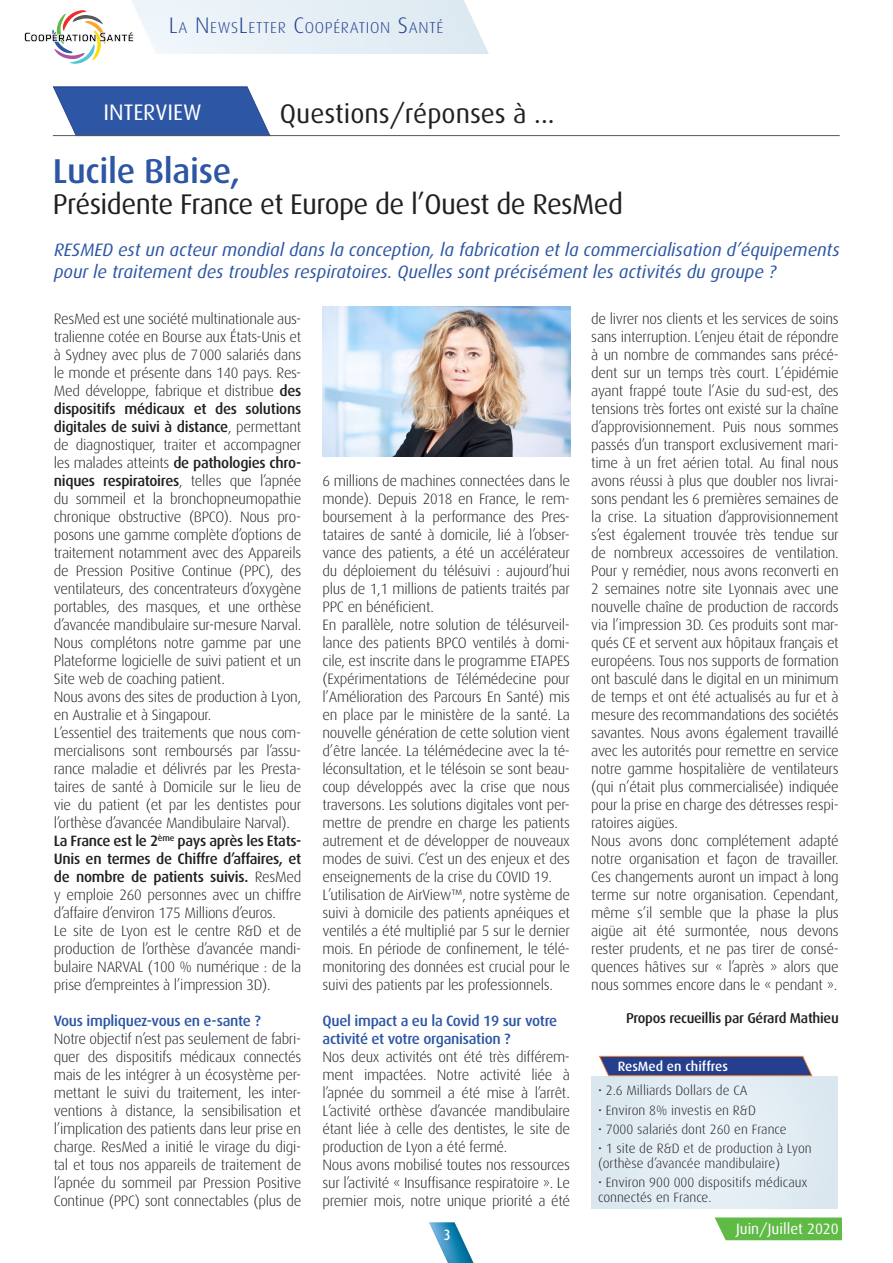
<style>
.page{position:relative;width:893px;height:1263px;background:#fff}
.page>*{position:absolute;margin:0;border:0;box-sizing:border-box;transform-origin:0 0}
.t1{font:500 34.5px "Dax";letter-spacing:-.01em;color:#2d56a5}
.t2{font:28.5px "Dax";letter-spacing:-.02em;color:#231f20}
.t3{font:27px "Dax";color:#231f20}
.t4{font:22.5px "Dax";color:#fff}
.t5{font:italic 18px/22.5px "Dax";color:#2d56a5}
.t6{font:300 15.75px "Dax";letter-spacing:.045em;color:#253f8e}
.t7{font:300 15px/18px "Dax";letter-spacing:-.02em;color:#231f20}
.t8{font:500 15px/18px "Dax";letter-spacing:-.02em;color:#2d56a5}
.t9{font:15px "Dax";color:#fff}
.t10{font:500 15px "Dax Condensed";color:#fff}
.t11{font:500 14.25px "Dax";letter-spacing:-.02em;color:#231f20}
.t12{font:300 13.5px/15px "Dax";color:#231f20}
.t13{font:500 13.5px "Dax";color:#fff}
.s1{font-size:22.5px}
.s2{font-weight:500}
</style>
<div class="page">
<svg style="left:715px;top:1217px;width:127px;height:23px;background:#69bf51"></svg>
<svg style="left:429px;top:1222px;width:45px;height:41px"></svg>
<svg style="left:24px;top:0;width:465px;height:64px"></svg>
<svg style="left:52px;top:86px;width:218px;height:50px;background:#4468ae"></svg>
<hr style="left:53px;top:135px;width:787px;height:1px;background:#57585a">
<div style="left:591px;top:1076px;width:246px;height:132px;background:#e2edf4"></div>
<svg style="left:599px;top:1055px;width:214px;height:21px;background:#4a558e"></svg>
<img style="left:323px;top:306px;width:247px;height:151px">
<p class="t6" style="left:169px;top:19px;width:276px"><span class="s1">L</span>A <span class="s1">N</span>EWS<span class="s1">L</span>ETTER <span class="s1">C</span>OOPÉRATION <span class="s1">S</span>ANTÉ</p>
<h3 class="t4" style="left:104px;top:100px;width:99px">INTERVIEW</h3>
<h3 class="t3" style="left:280px;top:99px;width:261px">Questions/réponses à ...</h3>
<h1 class="t1" style="left:53px;top:152px;width:189px">Lucile Blaise,</h1>
<h2 class="t2" style="left:53px;top:189px;width:572px">Présidente France et Europe de l’Ouest de ResMed</h2>
<p class="t5" style="left:54px;top:239px;width:787px">RESMED est un acteur mondial dans la conception, la fabrication et la commercialisation d’équipements pour le traitement des troubles respiratoires. Quelles sont précisément les activités du groupe ?</p>
<p class="t7" style="left:54px;top:310px;width:249px">ResMed est une société multinationale aus&shy;tralienne cotée en Bourse aux États-Unis et à Sydney avec plus de 7000 salariés dans le monde et présente dans 140 pays. Res-Med développe, fabrique et distribue <span class="s2">des dispositifs médicaux et des solutions digitales de suivi à distance</span>, permettant de diagnostiquer, traiter et accompagner les malades atteints <span class="s2">de pathologies chro&shy;niques respiratoires</span>, telles que l’apnée du sommeil et la bronchopneumopathie chronique obstructive (BPCO). Nous pro&shy;posons une gamme complète d’options de traitement notamment avec des Appareils de Pression Positive Continue (PPC), des ventilateurs, des concentrateurs d’oxygène portables, des masques, et une orthèse d’avancée mandibulaire sur-mesure Narval.<br>Nous complétons notre gamme par une Plateforme logicielle de suivi patient et un Site web de coaching patient.<br>Nous avons des sites de production à Lyon, en Australie et à Singapour.<br>L’essentiel des traitements que nous com&shy;mercialisons sont remboursés par l’assu&shy;rance maladie et délivrés par les Presta&shy;taires de santé à Domicile sur le lieu de vie du patient (et par les dentistes pour l’orthèse d’avancée Mandibulaire Narval).<br><span class="s2">La France est le 2</span><sup>ème</sup> <span class="s2">pays après les Etats-Unis en termes de Chiffre d’affaires, et de nombre de patients suivis.</span> ResMed y emploie 260 personnes avec un chiffre d’affaire d’environ 175 Millions d’euros.<br>Le site de Lyon est le centre R&amp;D et de production de l’orthèse d’avancée mandi&shy;bulaire NARVAL (100 % numérique : de la prise d’empreintes à l’impression 3D).</p>
<p class="t8" style="left:54px;top:1012px;width:208px">Vous impliquez-vous en e-sante ?</p>
<p class="t7" style="left:54px;top:1030px;width:249px;text-align:justify">Notre objectif n’est pas seulement de fabri&shy;quer des dispositifs médicaux connectés mais de les intégrer à un écosystème per&shy;mettant le suivi du traitement, les inter&shy;ventions à distance, la sensibilisation et l’implication des patients dans leur prise en charge. ResMed a initié le virage du digi&shy;tal et tous nos appareils de traitement de l’apnée du sommeil par Pression Positive Continue (PPC) sont connectables (plus de</p>
<p class="t7" style="left:323px;top:472px;width:249px">6 millions de machines connectées dans le monde). Depuis 2018 en France, le rem&shy;boursement à la performance des Pres&shy;tataires de santé à domicile, lié à l’obser&shy;vance des patients, a été un accélérateur du déploiement du télésuivi : aujourd’hui plus de 1,1 millions de patients traités par PPC en bénéficient.<br>En parallèle, notre solution de télésurveil&shy;lance des patients BPCO ventilés à domi&shy;cile, est inscrite dans le programme ETAPES (Expérimentations de Télémédecine pour l’Amélioration des Parcours En Santé) mis en place par le ministère de la santé. La nouvelle génération de cette solution vient d’être lancée. La télémédecine avec la té&shy;léconsultation, et le télésoin se sont beau&shy;coup développés avec la crise que nous traversons. Les solutions digitales vont per&shy;mettre de prendre en charge les patients autrement et de développer de nouveaux modes de suivi. C’est un des enjeux et des enseignements de la crise du COVID 19.<br>L’utilisation de AirView™, notre système de suivi à domicile des patients apnéiques et ventilés a été multiplié par 5 sur le dernier mois. En période de confinement, le télé&shy;monitoring des données est crucial pour le suivi des patients par les professionnels.</p>
<p class="t8" style="left:323px;top:1012px;width:236px">Quel impact a eu la Covid 19 sur votre activité et votre organisation ?</p>
<p class="t7" style="left:323px;top:1048px;width:249px">Nos deux activités ont été très différem&shy;ment impactées. Notre activité liée à l’apnée du sommeil a été mise à l’arrêt.<br>L’activité orthèse d’avancée mandibulaire étant liée à celle des dentistes, le site de production de Lyon a été fermé.<br>Nous avons mobilisé toutes nos ressources sur l’activité « Insuffisance respiratoire ». Le premier mois, notre unique priorité a été</p>
<p class="t7" style="left:591px;top:310px;width:249px">de livrer nos clients et les services de soins sans interruption. L’enjeu était de répondre à un nombre de commandes sans précé&shy;dent sur un temps très court. L’épidémie ayant frappé toute l’Asie du sud-est, des tensions très fortes ont existé sur la chaîne d’approvisionnement. Puis nous sommes passés d’un transport exclusivement mari&shy;time à un fret aérien total. Au final nous avons réussi à plus que doubler nos livrai&shy;sons pendant les 6 premières semaines de la crise. La situation d’approvisionnement s’est également trouvée très tendue sur de nombreux accessoires de ventilation.<br>Pour y remédier, nous avons reconverti en 2 semaines notre site Lyonnais avec une nouvelle chaîne de production de raccords via l’impression 3D. Ces produits sont mar&shy;qués CE et servent aux hôpitaux français et européens. Tous nos supports de formation ont basculé dans le digital en un minimum de temps et ont été actualisés au fur et à mesure des recommandations des sociétés savantes. Nous avons également travaillé avec les autorités pour remettre en service notre gamme hospitalière de ventilateurs (qui n’était plus commercialisée) indiquée pour la prise en charge des détresses respi&shy;ratoires aigües.<br>Nous avons donc complétement adapté notre organisation et façon de travailler.<br>Ces changements auront un impact à long terme sur notre organisation. Cependant, même s’il semble que la phase la plus aigüe ait été surmontée, nous devons rester prudents, et ne pas tirer de consé&shy;quences hâtives sur « l’après » alors que nous sommes encore dans le « pendant ».</p>
<p class="t11" style="left:626px;top:1010px;width:214px">Propos recueillis par Gérard Mathieu</p>
<p class="t13" style="left:618px;top:1058px;width:112px">ResMed en chiffres</p>
<p class="t12" style="left:598px;top:1083px;width:151px">• 2.6 Milliards Dollars de CA</p>
<p class="t12" style="left:598px;top:1102px;width:159px">• Environ 8% investis en R&amp;D</p>
<p class="t12" style="left:598px;top:1122px;width:190px">• 7000 salariés dont 260 en France</p>
<p class="t12" style="left:598px;top:1141px;width:215px">• 1 site de R&amp;D et de production à Lyon (orthèse d’avancée mandibulaire)</p>
<p class="t12" style="left:598px;top:1175px;width:211px">• Environ 900 000 dispositifs médicaux connectés en France.</p>
<p class="t10" style="left:444px;top:1227px;width:8px">3</p>
<p class="t9" style="left:736px;top:1220px;width:104px">Juin/Juillet 2020</p>
</div>
